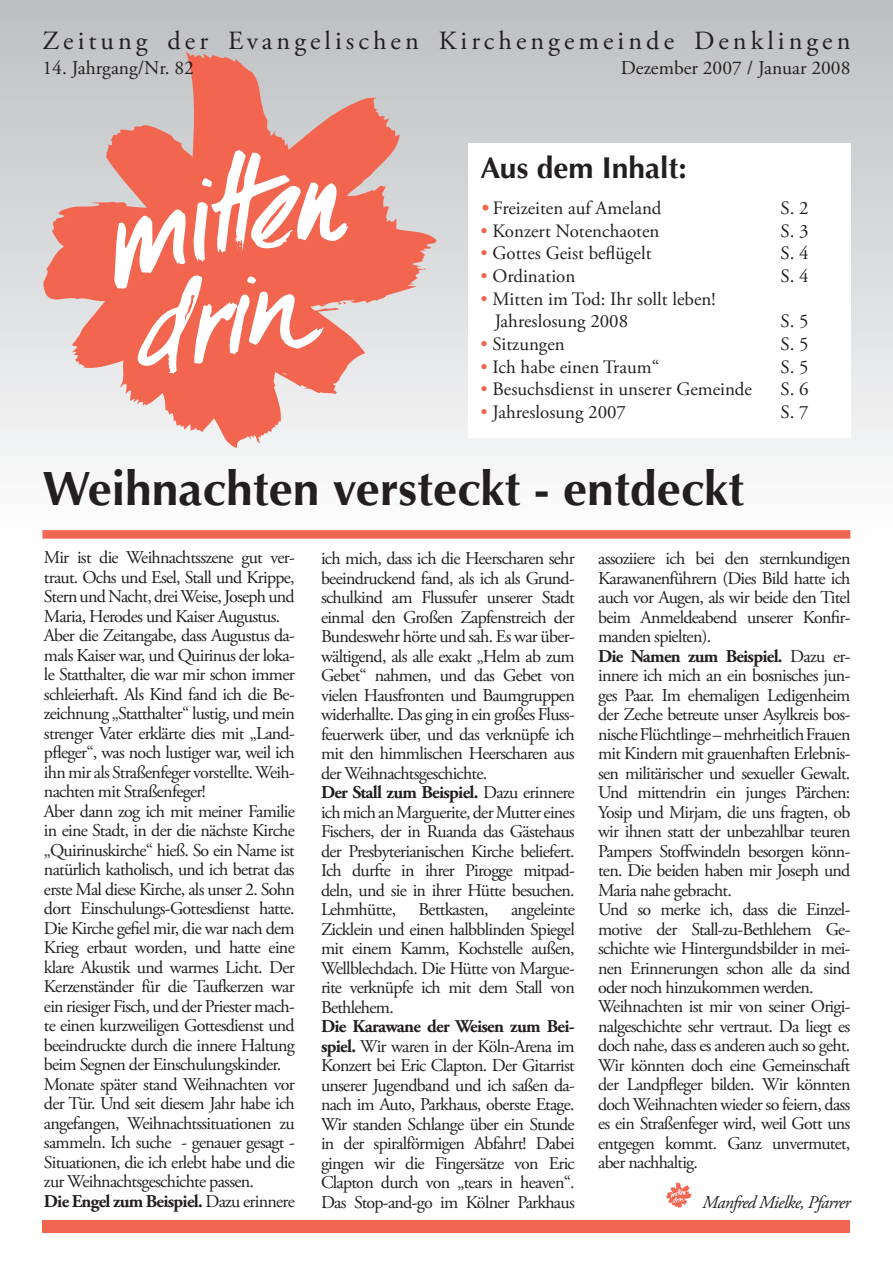
<style>
.page{position:relative;width:893px;height:1263px;background:#fff}
.page>*{position:absolute;margin:0;border:0;box-sizing:border-box;transform-origin:0 0}
.t1{font:700 48px "Optima";color:#231f20}
.t2{font:700 30px "Optima";color:#231f20}
.t3{font:26.25px "Adobe Garamond Pro";letter-spacing:.155em;color:#231f20}
.t4{font:19.5px "Adobe Garamond Pro";color:#231f20}
.t5{font:18.9px/22.6px "Adobe Garamond Pro";color:#231f20}
.t6{font:18px/19.5px "Adobe Garamond Pro";letter-spacing:-.04em;color:#231f20}
.t7{font:italic 18px "Adobe Garamond Pro";letter-spacing:-.04em;color:#231f20}
.s1{font-weight:700;font-style:italic;color:#f26650}
.s2{color:#f26650}
.s3{font-weight:700}
</style>
<div class="page">
<div style="left:0;top:0;width:893px;height:540px;background:linear-gradient(to bottom,#bdbfc1,#fdfefe)"></div>
<svg style="left:43px;top:51px;width:394px;height:397px;background:#e1b3ad"></svg>
<svg style="left:114px;top:148px;width:234px;height:227px"></svg>
<div style="left:43px;top:1220px;width:807px;height:13px;background:#f26650"></div>
<div style="left:468px;top:143px;width:382px;height:295px;background:#fff"></div>
<svg style="left:666px;top:1182px;width:26px;height:26px"></svg>
<svg style="left:42px;top:530px;width:808px;height:9px;background:#f26e59"></svg>
<h3 class="t3" style="left:43px;top:25px;width:809px">Zeitung der Evangelischen Kirchengemeinde Denklingen</h3>
<p class="t4" style="left:43px;top:56px;width:153px">14. Jahrgang/Nr. 82</p>
<p class="t4" style="left:621px;top:56px;width:231px">Dezember 2007 / Januar 2008</p>
<h2 class="t2" style="left:480px;top:151px;width:208px">Aus dem Inhalt:</h2>
<p class="t5" style="left:480px;top:197px;width:183px"><span class="s1">•</span> Freizeiten auf Ameland</p>
<p class="t5" style="left:780px;top:197px;width:30px">S. 2</p>
<p class="t5" style="left:480px;top:220px;width:180px"><span class="s2">•</span> Konzert Notenchaoten</p>
<p class="t5" style="left:780px;top:220px;width:30px">S. 3</p>
<p class="t5" style="left:480px;top:243px;width:173px"><span class="s2">•</span> Gottes Geist beflügelt</p>
<p class="t5" style="left:780px;top:243px;width:30px">S. 4</p>
<p class="t5" style="left:480px;top:265px;width:96px"><span class="s2">•</span> Ordination</p>
<p class="t5" style="left:780px;top:265px;width:30px">S. 4</p>
<p class="t5" style="left:495px;top:288px;width:222px;text-indent:-14px"><span class="s2">•</span> Mitten im Tod: Ihr sollt leben!<br>Jahreslosung 2008</p>
<p class="t5" style="left:780px;top:311px;width:30px">S. 5</p>
<p class="t5" style="left:480px;top:333px;width:86px"><span class="s2">•</span> Sitzungen</p>
<p class="t5" style="left:780px;top:333px;width:30px">S. 5</p>
<p class="t5" style="left:480px;top:356px;width:180px"><span class="s2">•</span> Ich habe einen Traum“</p>
<p class="t5" style="left:780px;top:356px;width:30px">S. 5</p>
<p class="t5" style="left:480px;top:379px;width:273px"><span class="s2">•</span> Besuchsdienst in unserer Gemeinde</p>
<p class="t5" style="left:780px;top:379px;width:30px">S. 6</p>
<p class="t5" style="left:480px;top:401px;width:147px"><span class="s2">•</span> Jahreslosung 2007</p>
<p class="t5" style="left:780px;top:401px;width:30px">S. 7</p>
<h1 class="t1" style="left:43px;top:461px;width:703px">Weihnachten versteckt - entdeckt</h1>
<p class="t6" style="left:44px;top:548px;width:252px">Mir ist die Weihnachtsszene gut ver&shy;traut. Ochs und Esel, Stall und Krippe, Stern und Nacht, drei Weise, Joseph und Maria, Herodes und Kaiser Augustus.<br>Aber die Zeitangabe, dass Augustus da&shy;mals Kaiser war, und Quirinus der loka&shy;le Statthalter, die war mir schon immer schleierhaft. Als Kind fand ich die Be&shy;zeichnung „Statthalter“ lustig, und mein strenger Vater erklärte dies mit „Land&shy;pfleger“, was noch lustiger war, weil ich ihn mir als Straßenfeger vorstellte. Weih&shy;nachten mit Straßenfeger!<br>Aber dann zog ich mit meiner Familie in eine Stadt, in der die nächste Kirche „Quirinuskirche“ hieß. So ein Name ist natürlich katholisch, und ich betrat das erste Mal diese Kirche, als unser 2. Sohn dort Einschulungs-Gottesdienst hatte.<br>Die Kirche gefiel mir, die war nach dem Krieg erbaut worden, und hatte eine klare Akustik und warmes Licht. Der Kerzenständer für die Taufkerzen war ein riesiger Fisch, und der Priester mach&shy;te einen kurzweiligen Gottesdienst und beeindruckte durch die innere Haltung beim Segnen der Einschulungskinder.<br>Monate später stand Weihnachten vor der Tür. Und seit diesem Jahr habe ich angefangen, Weihnachtssituationen zu sammeln. Ich suche - genauer gesagt - Situationen, die ich erlebt habe und die zur Weihnachtsgeschichte passen.<br><span class="s3">Die Engel zum Beispiel.</span> Dazu erinnere</p>
<p class="t6" style="left:321px;top:550px;width:255px">ich mich, dass ich die Heerscharen sehr beeindruckend fand, als ich als Grund&shy;schulkind am Flussufer unserer Stadt einmal den Großen Zapfenstreich der Bundeswehr hörte und sah. Es war über&shy;wältigend, als alle exakt „Helm ab zum Gebet“ nahmen, und das Gebet von vielen Hausfronten und Baumgruppen widerhallte. Das ging in ein großes Fluss&shy;feuerwerk über, und das verknüpfe ich mit den himmlischen Heerscharen aus der Weihnachtsgeschichte.<br><span class="s3">Der Stall zum Beispiel.</span> Dazu erinnere ich mich an Marguerite, der Mutter eines Fischers, der in Ruanda das Gästehaus der Presbyterianischen Kirche beliefert.<br>Ich durfte in ihrer Pirogge mitpad&shy;deln, und sie in ihrer Hütte besuchen.<br>Lehmhütte, Bettkasten, angeleinte Zicklein und einen halbblinden Spiegel mit einem Kamm, Kochstelle außen, Wellblechdach. Die Hütte von Margue&shy;rite verknüpfe ich mit dem Stall von Bethlehem.</p>
<p class="t6" style="left:321px;top:1017px;width:255px;text-align:justify"><span class="s3">Die Karawane der Weisen zum Bei&shy;spiel.</span> Wir waren in der Köln-Arena im Konzert bei Eric Clapton. Der Gitarrist unserer Jugendband und ich saßen da&shy;nach im Auto, Parkhaus, oberste Etage.<br>Wir standen Schlange über ein Stunde in der spiralförmigen Abfahrt! Dabei gingen wir die Fingersätze von Eric Clapton durch von „tears in heaven“.<br>Das Stop-and-go im Kölner Parkhaus</p>
<p class="t6" style="left:598px;top:549px;width:254px">assoziiere ich bei den sternkundigen Karawanenführern (Dies Bild hatte ich auch vor Augen, als wir beide den Titel beim Anmeldeabend unserer Konfir&shy;manden spielten).<br><span class="s3">Die Namen zum Beispiel.</span> Dazu er&shy;innere ich mich an ein bosnisches jun&shy;ges Paar. Im ehemaligen Ledigenheim der Zeche betreute unser Asylkreis bos&shy;nische Flüchtlinge – mehrheitlich Frauen mit Kindern mit grauenhaften Erlebnis&shy;sen militärischer und sexueller Gewalt.<br>Und mittendrin ein junges Pärchen:<br>Yosip und Mirjam, die uns fragten, ob wir ihnen statt der unbezahlbar teuren Pampers Stoffwindeln besorgen könn&shy;ten. Die beiden haben mir Joseph und Maria nahe gebracht.<br>Und so merke ich, dass die Einzel&shy;motive der Stall-zu-Bethlehem Ge&shy;schichte wie Hintergundsbilder in mei&shy;nen Erinnerungen schon alle da sind oder noch hinzukommen werden.<br>Weihnachten ist mir von seiner Origi&shy;nalgeschichte sehr vertraut. Da liegt es doch nahe, dass es anderen auch so geht.<br>Wir könnten doch eine Gemeinschaft der Landpfleger bilden. Wir könnten doch Weihnachten wieder so feiern, dass es ein Straßenfeger wird, weil Gott uns entgegen kommt. Ganz unvermutet, aber nachhaltig.</p>
<p class="t7" style="left:702px;top:1191px;width:149px">Manfred Mielke, Pfarrer</p>
</div>
